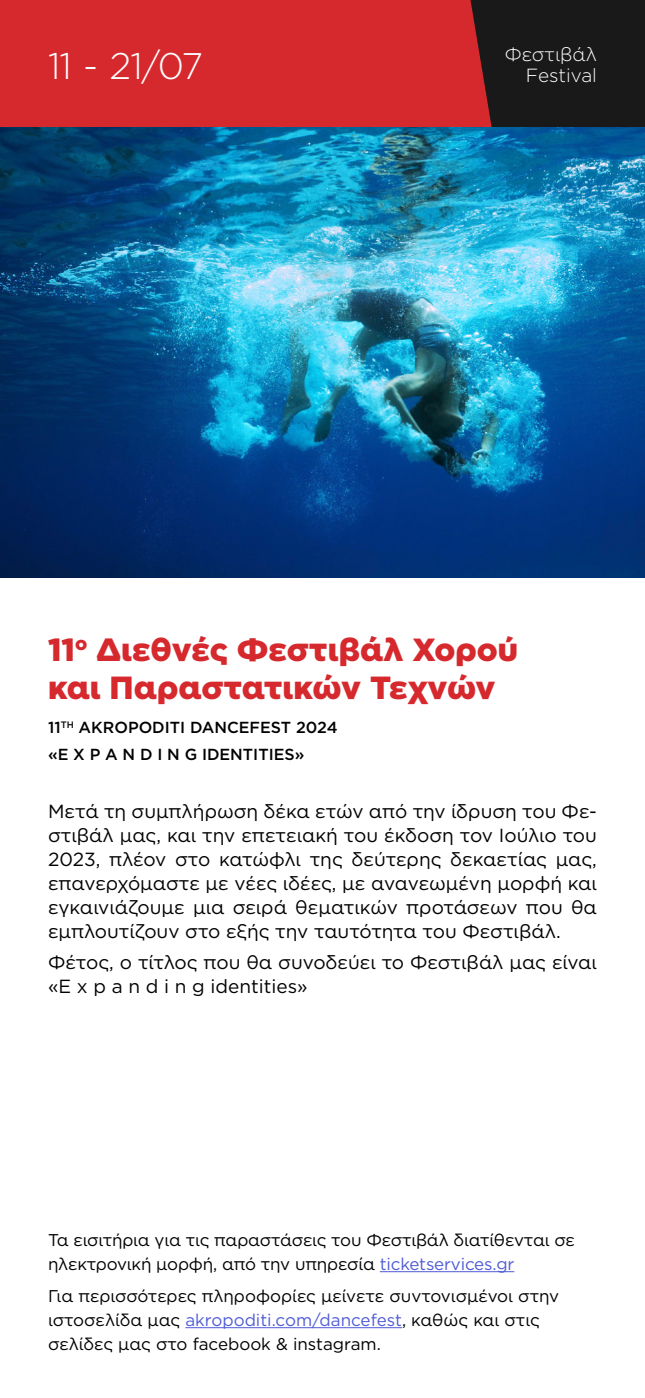
<style>
.page{position:relative;width:645px;height:1398px;background:#fff}
.page>*{position:absolute;margin:0;border:0;box-sizing:border-box;transform-origin:0 0}
.t1{font:300 37px "Gotham";color:#fff}
.t2{font:900 32px/38px "Gotham";color:#d6292e}
.t3{font:19px/24px "Gotham";color:#000;text-align:justify}
.t4{font:300 19px "Gotham";color:#fff}
.t5{font:17px/24px "Gotham";letter-spacing:-.01em;color:#000}
.t6{font:500 16px/27px "Gotham";color:#000}
.s1{color:#4f5cd6}
</style>
<div class="page">
<div style="left:0;top:0;width:645px;height:128px;background:#d6292e"></div>
<svg style="left:470px;top:0;width:175px;height:128px"></svg>
<hr style="left:380px;top:1271px;width:134px;height:1px;background:#4f5cd6">
<hr style="left:185px;top:1327px;width:217px;height:1px;background:#4f5cd6">
<img style="left:0;top:128px;width:645px;height:450px">
<h1 class="t1" style="left:48px;top:42px;width:157px">11 - 21/07</h1>
<p class="t4" style="left:505px;top:42px;width:94px">Φεστιβάλ</p>
<p class="t4" style="left:526px;top:63px;width:73px">Festival</p>
<h2 class="t2" style="left:48px;top:630px;width:472px">11<sup>ο</sup> Διεθνές Φεστιβάλ Χορού και Παραστατικών Τεχνών</h2>
<p class="t6" style="left:48px;top:714px;width:291px">11<sup>TH</sup> AKROPODITI DANCEFEST 2024 «E X P A N D I N G IDENTITIES»</p>
<p class="t3" style="left:48px;top:799px;width:551px">Μετά τη συμπλήρωση δέκα ετών από την ίδρυση του Φε&shy;στιβάλ μας, και την επετειακή του έκδοση τον Ιούλιο του 2023, πλέον στο κατώφλι της δεύτερης δεκαετίας μας, επανερχόμαστε με νέες ιδέες, με ανανεωμένη μορφή και εγκαινιάζουμε μια σειρά θεματικών προτάσεων που θα εμπλουτίζουν στο εξής την ταυτότητα του Φεστιβάλ.</p>
<p class="t3" style="left:48px;top:950px;width:551px">Φέτος, ο τίτλος που θα συνοδεύει το Φεστιβάλ μας είναι «E x p a n d i n g identities»</p>
<p class="t5" style="left:48px;top:1228px;width:529px">Τα εισιτήρια για τις παραστάσεις του Φεστιβάλ διατίθενται σε ηλεκτρονική μορφή, από την υπηρεσία <span class="s1">ticketservices.gr</span></p>
<p class="t5" style="left:48px;top:1284px;width:513px">Για περισσότερες πληροφορίες μείνετε συντονισμένοι στην ιστοσελίδα μας <span class="s1">akropoditi.com/dancefest</span>, καθώς και στις σελίδες μας στο facebook &amp; instagram.</p>
</div>
